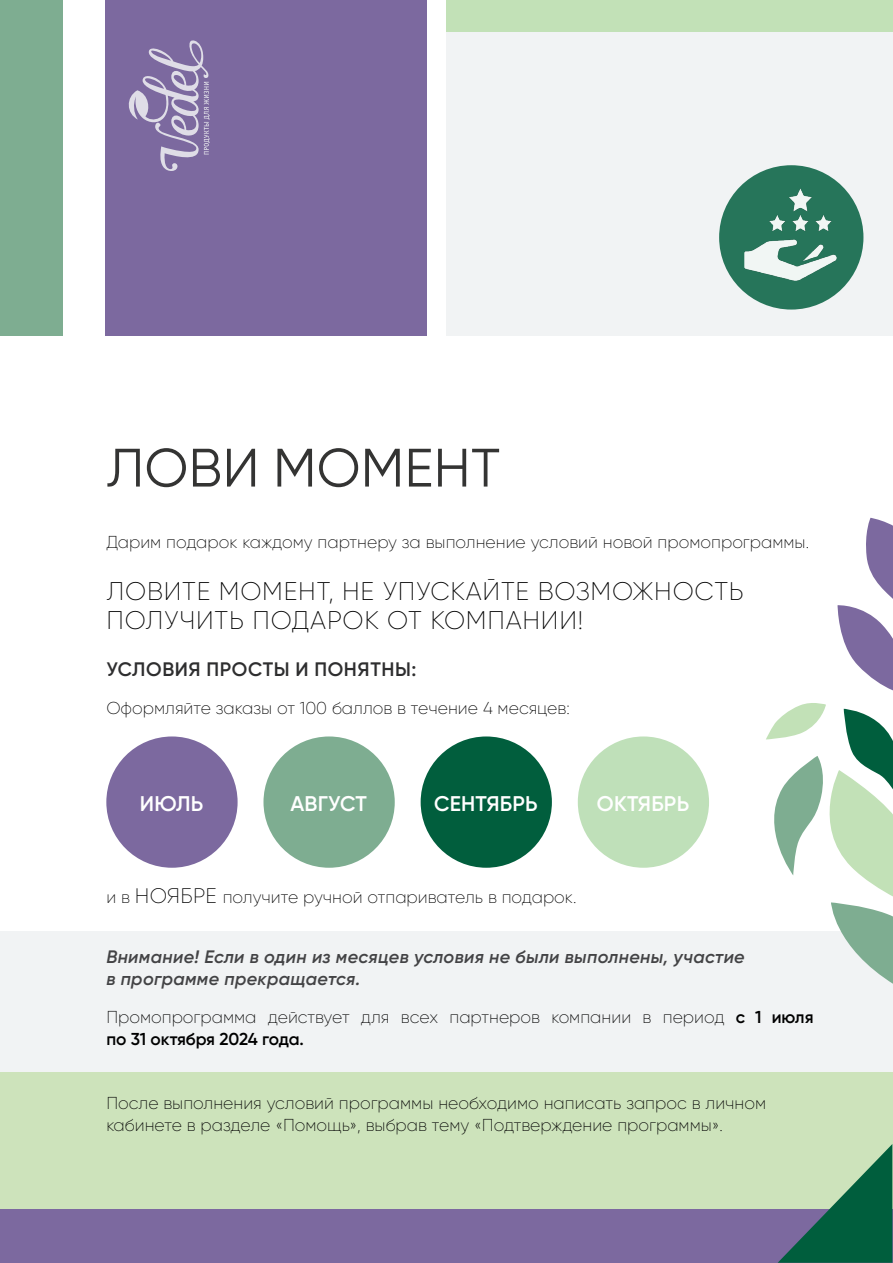
<style>
.page{position:relative;width:893px;height:1263px;background:#fff}
.page>*{position:absolute;margin:0;border:0;box-sizing:border-box;transform-origin:0 0}
.t1{font:54px "Gilroy";letter-spacing:.01em;color:#343433}
.t2{font:200 25.5px/28.5px "Gilroy";letter-spacing:.03em;color:#000}
.t3{font:600 21.15px "Gilroy";letter-spacing:.01em;color:#fff}
.t4{font:600 19.5px "Gilroy";letter-spacing:.03em;color:#2e2e2f}
.t5{font:italic 600 18px/21.6px "Gilroy";letter-spacing:.02em;color:#434345}
.t6{font:200 17.25px/22.5px "Gilroy";color:#000}
.s1{font-size:21px}
.s2{font-weight:600}
</style>
<div class="page">
<div style="left:0;top:931px;width:893px;height:281px;background:#f1f3f4"></div>
<div style="left:105px;top:0;width:322px;height:335px;background:#7c699f"></div>
<svg style="left:128px;top:40px;width:82px;height:131px"></svg>
<div style="left:0;top:1072px;width:892px;height:142px;background:#cde3bb"></div>
<div style="left:0;top:1210px;width:893px;height:53px;background:#7c699f"></div>
<div style="left:447px;top:0;width:446px;height:335px;background:#f1f3f4"></div>
<svg style="left:778px;top:1144px;width:114px;height:119px"></svg>
<div style="left:447px;top:0;width:446px;height:31px;background:#c2e1b7"></div>
<svg style="left:766px;top:518px;width:127px;height:466px"></svg>
<div style="left:719px;top:165px;width:144px;height:145px;background:#26755a;border-radius:50%"></div>
<img style="left:744px;top:188px;width:93px;height:93px">
<div style="left:0;top:0;width:62px;height:335px;background:#7ead91"></div>
<div style="left:106px;top:736px;width:132px;height:132px;background:#7c699f;border-radius:50%"></div>
<div style="left:263px;top:736px;width:132px;height:132px;background:#7ead91;border-radius:50%"></div>
<div style="left:421px;top:736px;width:131px;height:132px;background:#015e3d;border-radius:50%"></div>
<div style="left:578px;top:736px;width:131px;height:132px;background:#bfe0b9;border-radius:50%"></div>
<h1 class="t1" style="left:107px;top:435px;width:395px">ЛОВИ МОМЕНТ</h1>
<p class="t6" style="left:106px;top:531px;width:704px">Дарим подарок каждому партнеру за выполнение условий новой промопрограммы.</p>
<h2 class="t2" style="left:106px;top:577px;width:639px">ЛОВИТЕ МОМЕНТ, НЕ УПУСКАЙТЕ ВОЗМОЖНОСТЬ<br>ПОЛУЧИТЬ ПОДАРОК ОТ КОМПАНИИ!</h2>
<p class="t4" style="left:106px;top:657px;width:311px">УСЛОВИЯ ПРОСТЫ И ПОНЯТНЫ:</p>
<p class="t6" style="left:106px;top:696px;width:465px">Оформляйте заказы от 100 баллов в течение 4 месяцев:</p>
<p class="t3" style="left:140px;top:790px;width:65px">ИЮЛЬ</p>
<p class="t3" style="left:290px;top:790px;width:78px">АВГУСТ</p>
<p class="t3" style="left:434px;top:790px;width:105px">СЕНТЯБРЬ</p>
<p class="t3" style="left:597px;top:790px;width:94px">ОКТЯБРЬ</p>
<p class="t6" style="left:106px;top:885px;width:472px">и в <span class="s1">НОЯБРЕ</span> получите ручной отпариватель в подарок.</p>
<p class="t5" style="left:106px;top:946px;width:640px">Внимание! Если в один из месяцев условия не были выполнены, участие в программе прекращается.</p>
<p class="t6" style="left:106px;top:1005px;width:709px">Промопрограмма действует для всех партнеров компании в период <span class="s2">с 1 июля по 31 октября 2024 года.</span></p>
<p class="t6" style="left:106px;top:1091px;width:661px">После выполнения условий программы необходимо написать запрос в личном кабинете в разделе «Помощь», выбрав тему «Подтверждение программы».</p>
</div>
